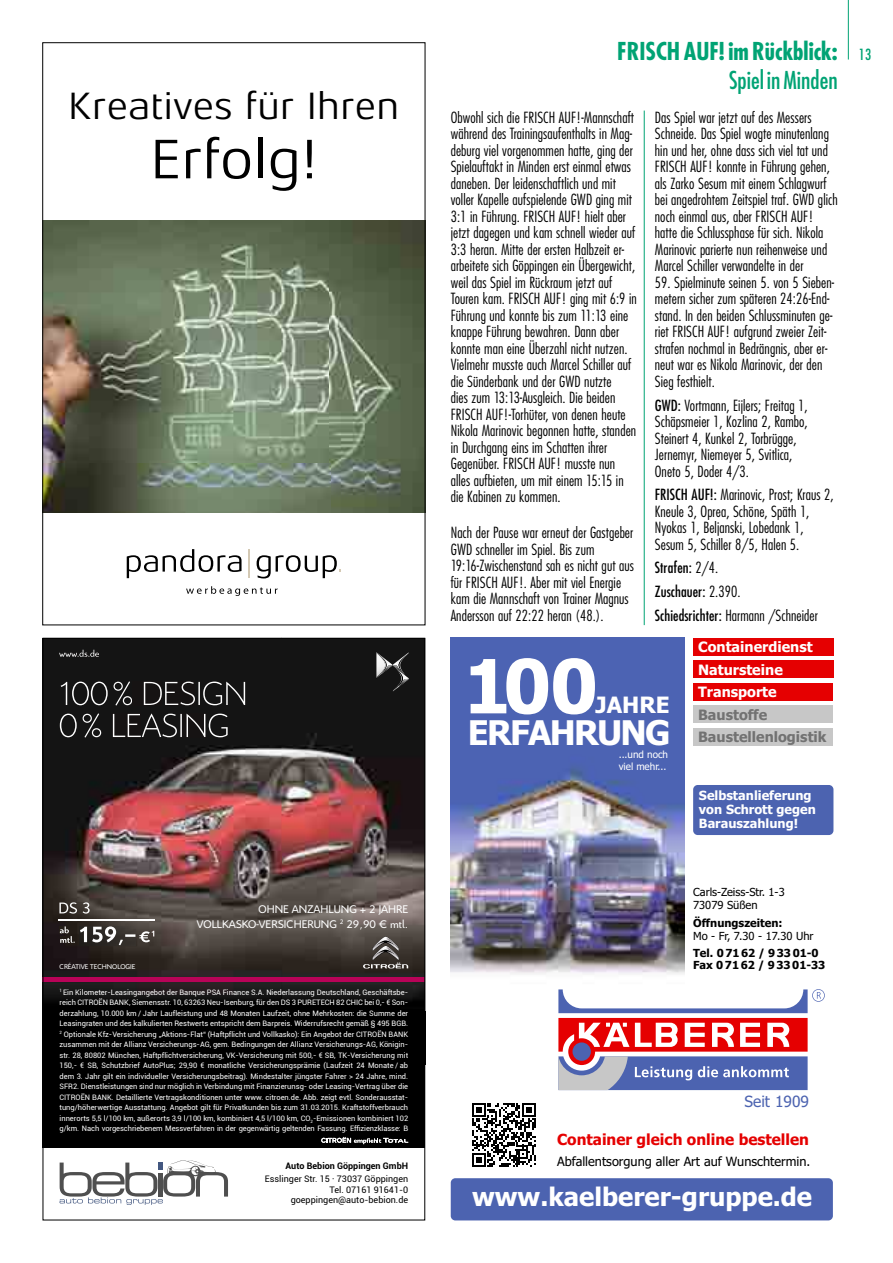
<style>
.page{position:relative;width:893px;height:1263px;background:#fff}
.page>*{position:absolute;margin:0;border:0;box-sizing:border-box;transform-origin:0 0}
.t1{font:700 74.55px "Tahoma";color:#fff}
.t2{font:56.55px "Aeonis LT Pro";letter-spacing:.01em;color:#000}
.t3{font:38.7px "Aeonis LT Pro";letter-spacing:.01em;color:#000}
.t4{font:700 34.05px "Tahoma";color:#fff}
.t5{font:700 25.65px "Tahoma";color:#fff}
.t6{font:700 condensed 24px/29.7px "Futura";color:#00a374}
.t7{font:700 22.5px "Tahoma";color:#fff}
.t8{font:15.45px "Tahoma";color:#4c63b0}
.t9{font:700 15.3px "Tahoma";color:#e50001}
.t10{font:300 condensed 15px/16.5px "Futura";letter-spacing:.005em;color:#000}
.t11{font:condensed 15px/23.7px "Futura";letter-spacing:.005em;color:#000}
.t12{font:700 14.25px/22.5px "Tahoma";color:#fff}
.t13{font:700 14.25px/22.5px "Tahoma";color:#727272}
.t14{font:700 12.75px/14.2px "Tahoma";color:#fff}
.t15{font:12.75px "Tahoma";color:#000}
.t16{font:12px/14.4px "Citroen";color:#fff;text-align:right}
.t17{font:700 11.1px/12.8px "Tahoma";color:#000}
.t18{font:11.1px/12.8px "Tahoma";color:#000}
.t19{font:9.9px/11.2px "Tahoma";color:#fff}
.t20{font:9px/10.8px "Roboto";color:#000;text-align:right}
.t21{font:700 9px "Roboto";color:#000}
.t22{font:7.5px/10.5px "Roboto";letter-spacing:-.01em;color:#fff;text-align:justify}
.t23{font:7.5px "Citroen";color:#fff}
.s1{font-weight:400;font-size:15px}
.s2{font-weight:400}
.s3{font-weight:300}
</style>
<div class="page">
<hr style="left:848px;top:0;width:1px;height:60px;background:#00a374">
<hr style="left:644px;top:111px;width:1px;height:514px;background:#00a374">
<img style="left:45px;top:221px;width:378px;height:291px">
<svg style="left:127px;top:549px;width:115px;height:29px"></svg>
<svg style="left:257px;top:555px;width:84px;height:23px"></svg>
<svg style="left:186px;top:586px;width:92px;height:10px"></svg>
<svg style="left:249px;top:549px;width:1px;height:28px"></svg>
<div style="left:451px;top:1178px;width:382px;height:42px;background:#4c63b0;border-radius:5px"></div>
<div style="left:693px;top:660px;width:140px;height:18px;background:#e50001"></div>
<div style="left:693px;top:683px;width:140px;height:18px;background:#e50001"></div>
<div style="left:693px;top:705px;width:140px;height:18px;background:#c7c7c7"></div>
<div style="left:693px;top:728px;width:140px;height:18px;background:#c7c7c7"></div>
<div style="left:693px;top:638px;width:140px;height:18px;background:#e50001"></div>
<div style="left:693px;top:785px;width:140px;height:50px;background:#4c63b0;border-radius:5px"></div>
<img style="left:451px;top:638px;width:234px;height:336px">
<svg style="left:472px;top:1103px;width:64px;height:64px"></svg>
<svg style="left:558px;top:989px;width:267px;height:101px"></svg>
<div style="left:43px;top:638px;width:382px;height:582px;background:#000"></div>
<div style="left:43px;top:1148px;width:382px;height:72px;background:#fff"></div>
<svg style="left:60px;top:1160px;width:168px;height:45px"></svg>
<img style="left:45px;top:639px;width:381px;height:426px">
<img style="left:376px;top:652px;width:33px;height:40px">
<img style="left:376px;top:653px;width:11px;height:24px">
<svg style="left:382px;top:665px;width:21px;height:8px"></svg>
<img style="left:60px;top:682px;width:1px;height:23px">
<img style="left:61px;top:682px;width:6px;height:23px">
<img style="left:72px;top:682px;width:17px;height:23px">
<img style="left:91px;top:681px;width:17px;height:1px">
<img style="left:91px;top:682px;width:17px;height:23px">
<img style="left:113px;top:681px;width:49px;height:25px">
<img style="left:114px;top:681px;width:48px;height:24px">
<img style="left:165px;top:682px;width:30px;height:23px">
<img style="left:198px;top:682px;width:2px;height:23px">
<img style="left:203px;top:681px;width:19px;height:24px">
<img style="left:226px;top:681px;width:19px;height:1px">
<img style="left:226px;top:682px;width:19px;height:23px">
<img style="left:60px;top:713px;width:17px;height:1px">
<img style="left:60px;top:714px;width:17px;height:23px">
<img style="left:83px;top:713px;width:18px;height:24px">
<img style="left:113px;top:713px;width:29px;height:24px">
<img style="left:142px;top:713px;width:35px;height:24px">
<img style="left:180px;top:714px;width:25px;height:23px">
<img style="left:209px;top:713px;width:19px;height:24px">
<svg style="left:59px;top:650px;width:40px;height:7px"></svg>
<img style="left:59px;top:913px;width:31px;height:1px">
<img style="left:59px;top:902px;width:31px;height:11px">
<img style="left:59px;top:919px;width:95px;height:1px">
<svg style="left:60px;top:926px;width:9px;height:7px"></svg>
<img style="left:60px;top:936px;width:15px;height:7px">
<img style="left:135px;top:926px;width:1px;height:19px">
<img style="left:80px;top:926px;width:55px;height:19px">
<svg style="left:139px;top:931px;width:15px;height:11px"></svg>
<hr style="left:43px;top:977px;width:382px;height:4px;background:#b80358">
<svg style="left:363px;top:936px;width:45px;height:32px"></svg>
<svg style="left:321px;top:1137px;width:87px;height:7px"></svg>
<h3 class="t3" style="left:68px;top:84px;width:333px">Kreatives für Ihren</h3>
<h2 class="t2" style="left:150px;top:128px;width:169px">Erfolg!</h2>
<p class="t16" style="left:197px;top:902px;width:213px">OHNE ANZAHLUNG + 2 JAHRE<br>VOLLKASKO-VERSICHERUNG <sup>2</sup> 29,90 € mtl.</p>
<p class="t23" style="left:60px;top:961px;width:77px">CRÉATIVE TECHNOLOGIE</p>
<p class="t22" style="left:60px;top:986px;width:350px"><sup>1</sup> Ein Kilometer-Leasingangebot der Banque PSA Finance S.A. Niederlassung Deutschland, Geschäftsbe&shy;reich CITROËN BANK, Siemensstr. 10, 63263 Neu-Isenburg, für den DS 3 PURETECH 82 CHIC bei 0,- € Son&shy;derzahlung, 10.000 km / Jahr Laufleistung und 48 Monaten Laufzeit, ohne Mehrkosten: die Summe der Leasingraten und des kalkulierten Restwerts entspricht dem Barpreis. Widerrufsrecht gemäß § 495 BGB.<br><sup>2</sup> Optionale Kfz-Versicherung „Aktions-Flat“ (Haftpflicht und Vollkasko): Ein Angebot der CITROËN BANK zusammen mit der Allianz Versicherungs-AG, gem. Bedingungen der Allianz Versicherungs-AG, Königin&shy;str. 28, 80802 München, Haftpflichtversicherung, VK-Versicherung mit 500,- € SB, TK-Versicherung mit 150,- € SB, Schutzbrief AutoPlus; 29,90 € monatliche Versicherungsprämie (Laufzeit 24 Monate / ab dem 3. Jahr gilt ein individueller Versicherungsbeitrag). Mindestalter jüngster Fahrer &gt; 24 Jahre, mind.<br>SFR2. Dienstleistungen sind nur möglich in Verbindung mit Finanzierunsg- oder Leasing-Vertrag über die CITROËN BANK. Detaillierte Vertragskonditionen unter www. citroen.de. Abb. zeigt evtl. Sonderausstat&shy;tung/höherwertige Ausstattung. Angebot gilt für Privatkunden bis zum 31.03.2015. Kraftstoffverbrauch innerorts 5,5 l/100 km, außerorts 3,9 l/100 km, kombiniert 4,5 l/100 km, CO<sub>2</sub>-Emissionen kombiniert 102 g/km. Nach vorgeschriebenem Messverfahren in der gegenwärtig geltenden Fassung. Effizienzklasse: B</p>
<p class="t21" style="left:286px;top:1159px;width:124px">Auto Bebion Göppingen GmbH</p>
<p class="t20" style="left:265px;top:1173px;width:145px">Esslinger Str. 15 · 73037 Göppingen<br>Tel. 07161 91641-0 goeppingen@auto-bebion.de</p>
<h3 class="t6" style="left:729px;top:36px;width:144px;text-indent:-112px">FRISCH AUF! im Rückblick: <span class="s1">13<br></span><span class="s2">Spiel in Minden</span></h3>
<p class="t10" style="left:451px;top:109px;width:188px">Obwohl sich die FRISCH AUF!-Mannschaft während des Trainingsaufenthalts in Mag&shy;deburg viel vorgenommen hatte, ging der Spielauftakt in Minden erst einmal etwas daneben. Der leidenschaftlich und mit voller Kapelle aufspielende GWD ging mit 3:1 in Führung. FRISCH AUF! hielt aber jetzt dagegen und kam schnell wieder auf 3:3 heran. Mitte der ersten Halbzeit er&shy;arbeitete sich Göppingen ein Übergewicht, weil das Spiel im Rückraum jetzt auf Touren kam. FRISCH AUF! ging mit 6:9 in Führung und konnte bis zum 11:13 eine knappe Führung bewahren. Dann aber konnte man eine Überzahl nicht nutzen.<br>Vielmehr musste auch Marcel Schiller auf die Sünderbank und der GWD nutzte<br>dies zum 13:13-Ausgleich. Die beiden FRISCH AUF!-Torhüter, von denen heute Nikola Marinovic begonnen hatte, standen in Durchgang eins im Schatten ihrer Gegenüber. FRISCH AUF! musste nun alles aufbieten, um mit einem 15:15 in die Kabinen zu kommen.</p>
<p class="t10" style="left:451px;top:524px;width:185px">Nach der Pause war erneut der Gastgeber GWD schneller im Spiel. Bis zum 19:16-Zwischenstand sah es nicht gut aus für FRISCH AUF!. Aber mit viel Energie kam die Mannschaft von Trainer Magnus Andersson auf 22:22 heran (48.).</p>
<p class="t10" style="left:655px;top:109px;width:184px">Das Spiel war jetzt auf des Messers Schneide. Das Spiel wogte minutenlang hin und her, ohne dass sich viel tat und FRISCH AUF! konnte in Führung gehen, als Zarko Sesum mit einem Schlagwurf bei angedrohtem Zeitspiel traf. GWD glich noch einmal aus, aber FRISCH AUF! hatte die Schlussphase für sich. Nikola Marinovic parierte nun reihenweise und Marcel Schiller verwandelte in der</p>
<p class="t10" style="left:655px;top:274px;width:181px">59. Spielminute seinen 5. von 5 Sieben&shy;metern sicher zum späteren 24:26-End&shy;stand. In den beiden Schlussminuten ge&shy;riet FRISCH AUF! aufgrund zweier Zeit&shy;strafen nochmal in Bedrängnis, aber er&shy;neut war es Nikola Marinovic, der den Sieg festhielt.</p>
<p class="t10" style="left:655px;top:396px;width:154px"><span class="s2">GWD:</span> Vortmann, Eijlers; Freitag 1,<br>Schäpsmeier 1, Kozlina 2, Rambo,<br>Steinert 4, Kunkel 2, Torbrügge,<br>Jernemyr, Niemeyer 5, Svitlica,<br>Oneto 5, Doder 4/3.</p>
<p class="t10" style="left:655px;top:486px;width:180px"><span class="s2">FRISCH AUF!:</span> Marinovic, Prost; Kraus 2, Kneule 3, Oprea, Schöne, Späth 1, Nyokas 1, Beljanski, Lobedank 1, Sesum 5, Schiller 8/5, Halen 5.</p>
<p class="t11" style="left:655px;top:556px;width:164px">Strafen: <span class="s3">2/4.<br></span>Zuschauer: <span class="s3">2.390.<br></span>Schiedsrichter: <span class="s3">Harmann /Schneider</span></p>
<h1 class="t1" style="left:463px;top:639px;width:136px">10 0</h1>
<h3 class="t7" style="left:595px;top:691px;width:76px">JAHRE</h3>
<h3 class="t4" style="left:468px;top:711px;width:204px">ERFAHRUNG</h3>
<p class="t19" style="left:619px;top:749px;width:51px">...und noch viel mehr...</p>
<p class="t12" style="left:698px;top:635px;width:116px">Containerdienst</p>
<p class="t12" style="left:698px;top:658px;width:86px">Natursteine<br>Transporte</p>
<p class="t13" style="left:698px;top:703px;width:130px">Baustoffe<br>Baustellenlogistik</p>
<p class="t14" style="left:699px;top:787px;width:118px">Selbstanlieferung von Schrott gegen<br>Barauszahlung!</p>
<p class="t18" style="left:693px;top:885px;width:93px">Carls-Zeiss-Str. 1-3<br>73079 Süßen</p>
<p class="t17" style="left:693px;top:916px;width:91px">Öffnungszeiten:</p>
<p class="t18" style="left:693px;top:929px;width:122px">Mo - Fr, 7.30 - 17.30 Uhr</p>
<p class="t17" style="left:693px;top:946px;width:134px">Tel. 0 71 62 / 9 33 01-0<br>Fax 0 71 62 / 9 33 01-33</p>
<p class="t8" style="left:744px;top:1091px;width:66px">Seit 1909</p>
<p class="t9" style="left:557px;top:1129px;width:253px">Container gleich online bestellen</p>
<p class="t15" style="left:557px;top:1153px;width:255px">Abfallentsorgung aller Art auf Wunschtermin.</p>
<h3 class="t5" style="left:472px;top:1180px;width:342px">www.kaelberer-gruppe.de</h3>
</div>
